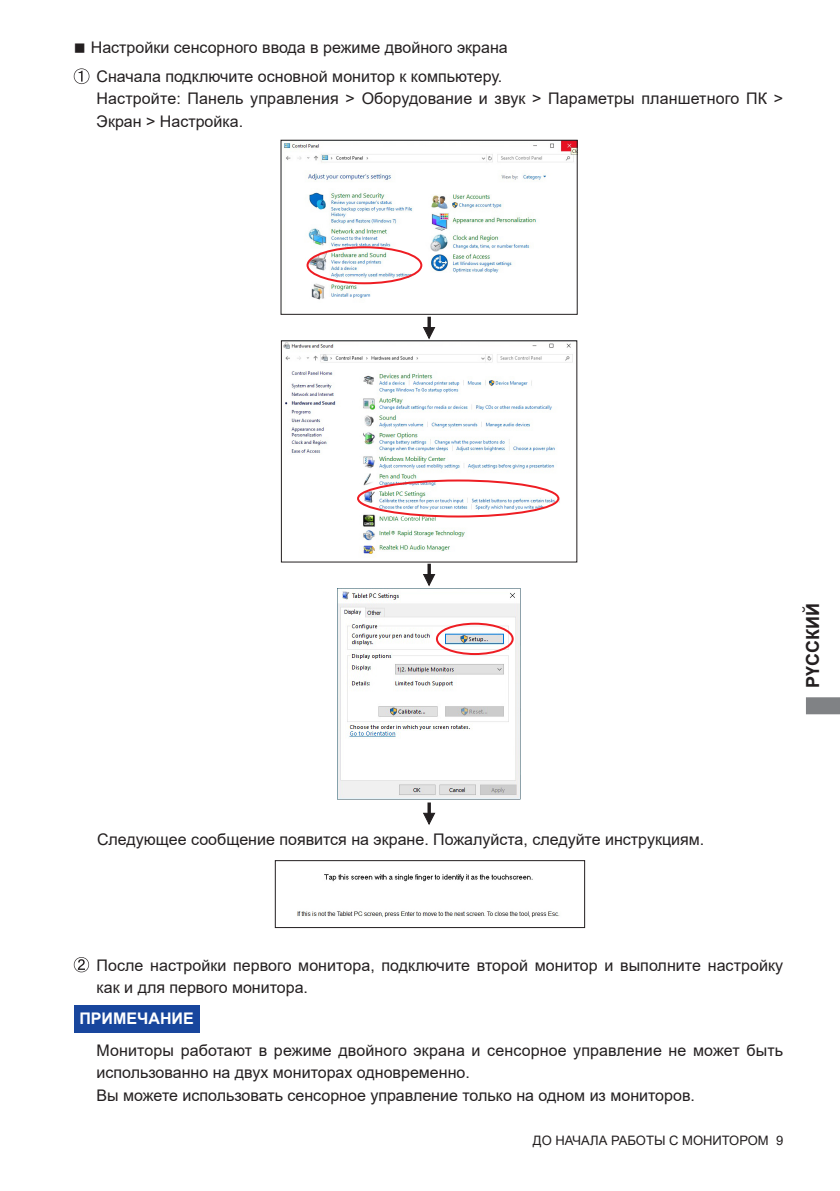
<style>
.page{position:relative;width:840px;height:1191px;background:#fff}
.page>*{position:absolute;margin:0;border:0;box-sizing:border-box;transform-origin:0 0}
.t1{font:700 18px "Arial";color:#231f20}
.t2{font:16px/22.6px "Arial";color:#231f20}
.t3{font:700 16px "Arial";color:#fff}
.t4{font:13px "Arial";color:#231f20}
</style>
<div class="page">
<svg style="left:806px;top:697px;width:33px;height:17px"></svg>
<svg style="left:74px;top:68px;width:15px;height:16px"></svg>
<svg style="left:74px;top:957px;width:15px;height:15px"></svg>
<img style="left:283px;top:142px;width:292px;height:158px">
<div style="left:281px;top:140px;width:296px;height:174px;border:1px solid #231f20"></div>
<div style="left:306px;top:246px;width:116px;height:38px;border:2px solid #ee1d23;border-radius:50%"></div>
<img style="left:283px;top:343px;width:290px;height:211px">
<div style="left:357px;top:479px;width:202px;height:38px;border:2px solid #ee1d23;border-radius:50%"></div>
<img style="left:338px;top:588px;width:182px;height:211px">
<div style="left:435px;top:622px;width:78px;height:33px;border:2px solid #ee1d23;border-radius:50%"></div>
<img style="left:297px;top:874px;width:263px;height:44px">
<div style="left:275px;top:860px;width:309px;height:67px;border:1px solid #231f20"></div>
<svg style="left:423px;top:317px;width:11px;height:22px"></svg>
<svg style="left:423px;top:564px;width:11px;height:21px"></svg>
<svg style="left:423px;top:802px;width:11px;height:22px"></svg>
<div style="left:74px;top:1005px;width:125px;height:27px;background:#18469d"></div>
<p class="t2" style="left:96px;top:34px;width:412px;line-height:28.4px;text-indent:-23px">■ Настройки сенсорного ввода в режиме двойного экрана<br>Сначала подключите основной монитор к компьютеру.</p>
<p class="t2" style="left:96px;top:87px;width:687px">Настройте: Панель управления &gt; Оборудование и звук &gt; Параметры планшетного ПК &gt;<br>Экран &gt; Настройка.</p>
<p class="t1" style="left:799px;top:688px;width:86px;rotate:-90deg">РҮССКИЙ</p>
<p class="t2" style="left:97px;top:828px;width:608px">Следующее сообщение появится на экране. Пожалуйста, следуйте инструкциям.</p>
<p class="t2" style="left:96px;top:953px;width:688px">После настройки первого монитора, подключите второй монитор и выполните настройку как и для первого монитора.</p>
<p class="t3" style="left:79px;top:1007px;width:116px">ПРИМЕЧАНИЕ</p>
<p class="t2" style="left:96px;top:1038px;width:687px">Мониторы работают в режиме двойного экрана и сенсорное управление не может быть использованно на двух мониторах одновременно.<br>Вы можете использовать сенсорное управление только на одном из мониторов.</p>
<p class="t4" style="left:532px;top:1131px;width:251px">ДО НАЧАЛА РАБОТЫ С МОНИТОРОМ 9</p>
</div>
